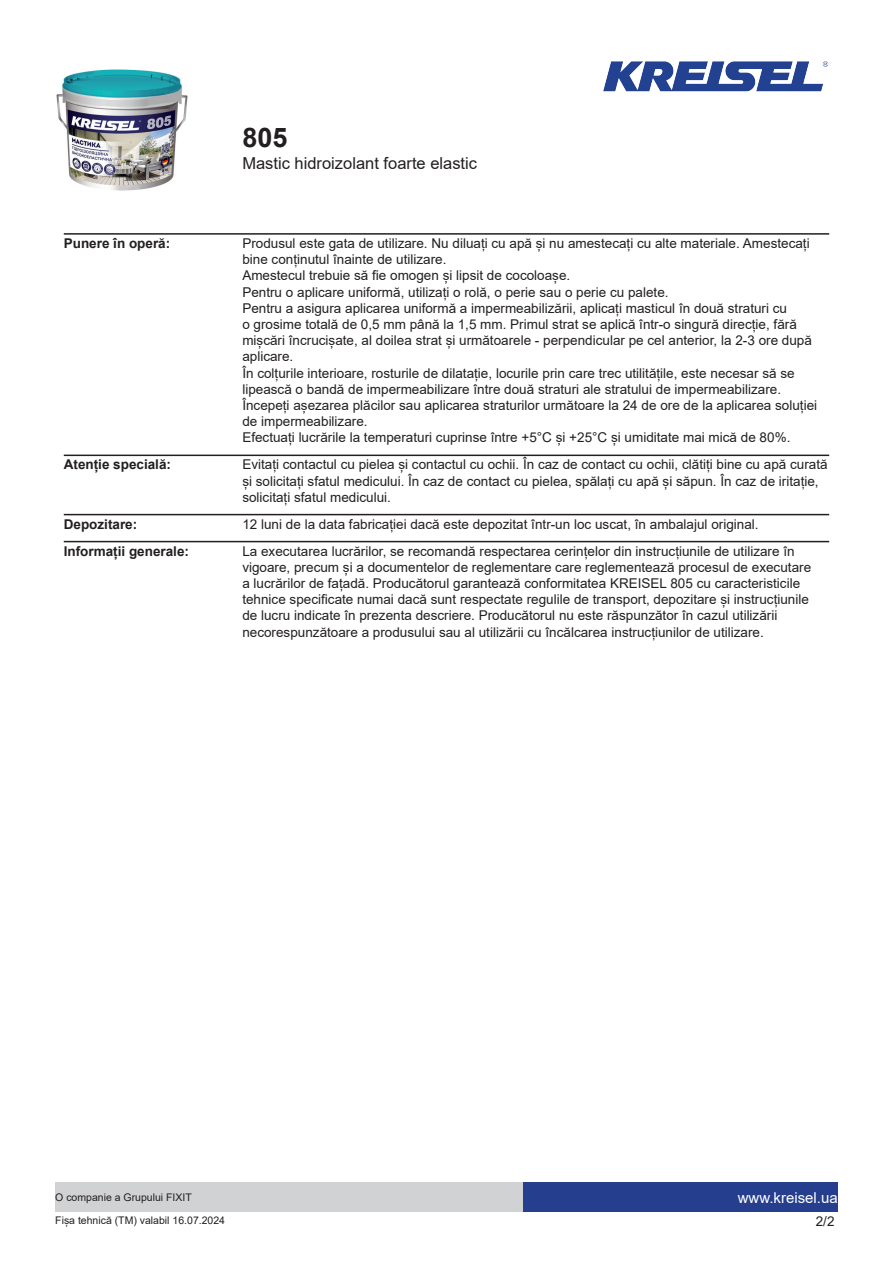
<style>
.page{position:relative;width:893px;height:1263px;background:#fff}
.page>*{position:absolute;margin:0;border:0;box-sizing:border-box;transform-origin:0 0}
.t1{font:700 27px "Arial";color:#231f20}
.t2{font:16.5px "Arial";color:#231f20}
.t3{font:15px "Arial";color:#fff}
.t4{font:13.5px/16.2px "Arial";color:#231f20}
.t5{font:700 13.5px "Arial";color:#231f20}
.t6{font:10.5px "Arial";color:#231f20}
</style>
<div class="page">
<img style="left:56px;top:69px;width:132px;height:122px">
<img style="left:603px;top:61px;width:226px;height:31px">
<div style="left:523px;top:1182px;width:315px;height:30px;background:#253f8e"></div>
<div style="left:55px;top:1182px;width:468px;height:30px;background:#d1d2d4"></div>
<hr style="left:64px;top:233px;width:765px;height:2px;background:#231f20">
<hr style="left:64px;top:455px;width:765px;height:1px;background:#231f20">
<hr style="left:64px;top:514px;width:765px;height:1px;background:#231f20">
<hr style="left:64px;top:541px;width:765px;height:1px;background:#231f20">
<h1 class="t1" style="left:242px;top:119px;width:47px">805</h1>
<p class="t2" style="left:242px;top:152px;width:236px">Mastic hidroizolant foarte elastic</p>
<p class="t5" style="left:64px;top:234px;width:108px">Punere în operă:</p>
<p class="t4" style="left:242px;top:235px;width:576px">Produsul este gata de utilizare. Nu diluați cu apă și nu amestecați cu alte materiale. Amestecați bine conținutul înainte de utilizare.<br>Amestecul trebuie să fie omogen și lipsit de cocoloașe.<br>Pentru o aplicare uniformă, utilizați o rolă, o perie sau o perie cu palete.<br>Pentru a asigura aplicarea uniformă a impermeabilizării, aplicați masticul în două straturi cu<br>o grosime totală de 0,5 mm până la 1,5 mm. Primul strat se aplică într-o singură direcție, fără mișcări încrucișate, al doilea strat și următoarele - perpendicular pe cel anterior, la 2-3 ore după aplicare.<br>În colțurile interioare, rosturile de dilatație, locurile prin care trec utilitățile, este necesar să se lipească o bandă de impermeabilizare între două straturi ale stratului de impermeabilizare.<br>Începeți așezarea plăcilor sau aplicarea straturilor următoare la 24 de ore de la aplicarea soluției de impermeabilizare.<br>Efectuați lucrările la temperaturi cuprinse între +5°C și +25°C și umiditate mai mică de 80%.</p>
<p class="t5" style="left:64px;top:455px;width:109px">Atenție specială:</p>
<p class="t4" style="left:242px;top:456px;width:587px">Evitați contactul cu pielea și contactul cu ochii. În caz de contact cu ochii, clătiți bine cu apă curată și solicitați sfatul medicului. În caz de contact cu pielea, spălați cu apă și săpun. În caz de iritație, solicitați sfatul medicului.</p>
<p class="t5" style="left:64px;top:514px;width:75px">Depozitare:</p>
<p class="t4" style="left:242px;top:516px;width:518px">12 luni de la data fabricației dacă este depozitat într-un loc uscat, în ambalajul original.</p>
<p class="t5" style="left:64px;top:541px;width:127px">Informații generale:</p>
<p class="t4" style="left:242px;top:543px;width:570px">La executarea lucrărilor, se recomandă respectarea cerințelor din instrucțiunile de utilizare în vigoare, precum și a documentelor de reglementare care reglementează procesul de executare a lucrărilor de fațadă. Producătorul garantează conformitatea KREISEL 805 cu caracteristicile tehnice specificate numai dacă sunt respectate regulile de transport, depozitare și instrucțiunile de lucru indicate în prezenta descriere. Producătorul nu este răspunzător în cazul utilizării necorespunzătoare a produsului sau al utilizării cu încălcarea instrucțiunilor de utilizare.</p>
<p class="t6" style="left:55px;top:1190px;width:138px">O companie a Grupului FIXIT</p>
<p class="t3" style="left:738px;top:1187px;width:102px">www.kreisel.ua</p>
<p class="t6" style="left:55px;top:1213px;width:171px">Fișa tehnică (TM) valabil 16.07.2024</p>
<p class="t4" style="left:816px;top:1213px;width:20px">2/2</p>
</div>
